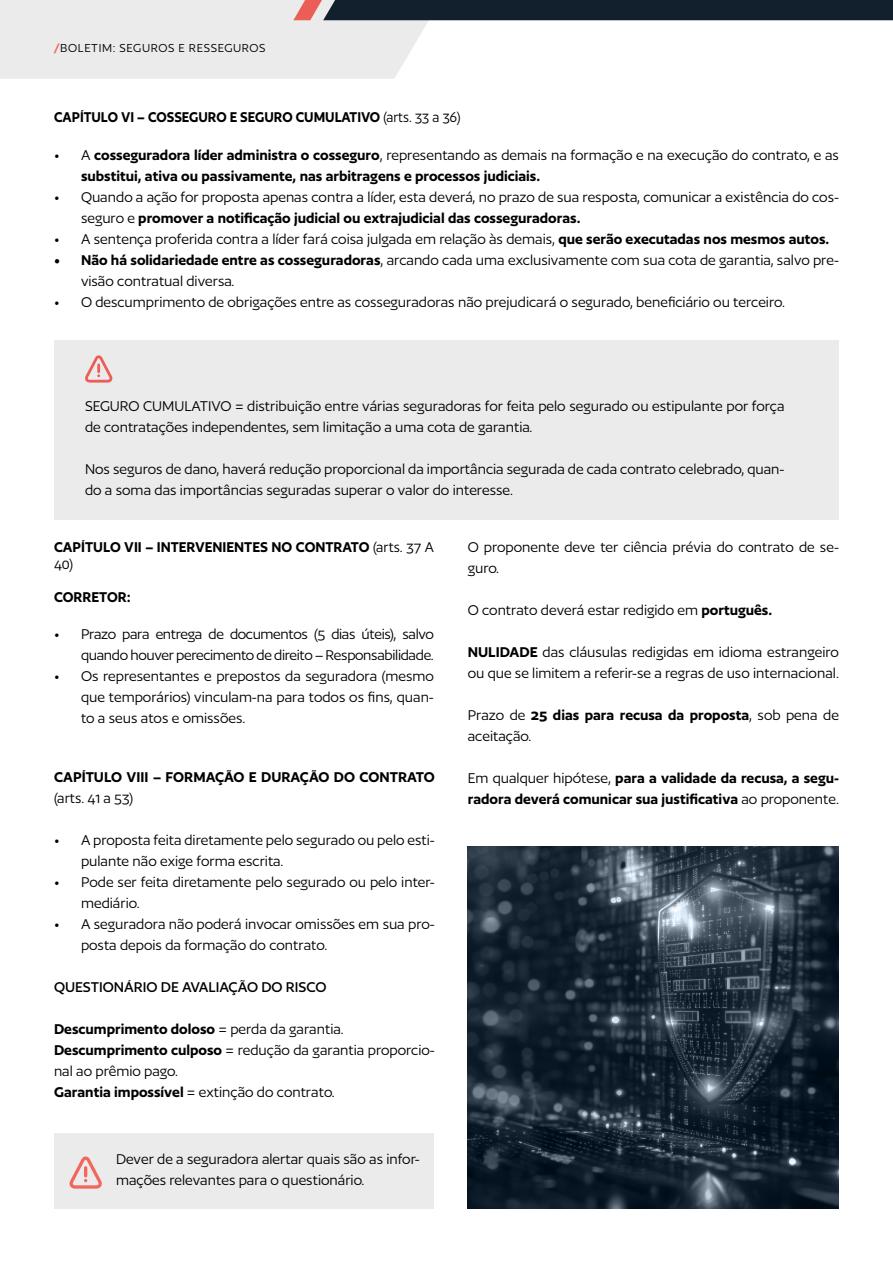
<style>
.page{position:relative;width:893px;height:1263px;background:#fff}
.page>*{position:absolute;margin:0;border:0;box-sizing:border-box;transform-origin:0 0}
.t1{font:16.5px/21px "Author";color:#000}
.t2{font:600 16.5px/21px "Author";color:#000}
.t3{font:16.5px/21px "Author";letter-spacing:-.02em;color:#000;text-align:right}
.t4{font:600 16.5px "Author";color:#000;scale:.93 1}
.t5{font:500 16.5px "Author";color:#000}
.t6{font:13.5px "Author";letter-spacing:.05em;color:#000}
.s1{font-weight:700;color:#f2665e}
.s2{font-weight:400}
.s3{font-weight:600}
</style>
<div class="page">
<svg style="left:0;top:0;width:893px;height:79px"></svg>
<div style="left:54px;top:340px;width:785px;height:180px;background:#ebebeb"></div>
<svg style="left:85px;top:355px;width:28px;height:28px"></svg>
<div style="left:54px;top:1133px;width:380px;height:76px;background:#ebebeb"></div>
<svg style="left:69px;top:1156px;width:33px;height:32px"></svg>
<img style="left:468px;top:846px;width:371px;height:363px">
<p class="t6" style="left:54px;top:42px;width:213px"><span class="s1">/</span>BOLETIM: SEGUROS E RESSEGUROS</p>
<p class="t4" style="left:54px;top:109px;width:439px">CAPÍTULO VI – COSSEGURO E SEGURO CUMULATIVO <span class="s2">(arts. 33 a 36)</span></p>
<p class="t2" style="left:81px;top:144px;width:759px;text-indent:-27px"><span class="s2">• A</span> cosseguradora líder administra o cosseguro<span class="s2">, representando as demais na formação e na execução do contrato, e as </span>substitui, ativa ou passivamente, nas arbitragens e processos judiciais.</p>
<p class="t1" style="left:81px;top:186px;width:759px;text-indent:-27px">• Quando a ação for proposta apenas contra a líder, esta deverá, no prazo de sua resposta, comunicar a existência do cos&shy;seguro e <span class="s3">promover a notificação judicial ou extrajudicial das cosseguradoras.</span></p>
<p class="t1" style="left:54px;top:228px;width:777px">• A sentença proferida contra a líder fará coisa julgada em relação às demais, <span class="s3">que serão executadas nos mesmos autos.</span></p>
<p class="t1" style="left:81px;top:249px;width:759px;text-indent:-27px"><span class="s3">• Não há solidariedade entre as cosseguradoras</span>, arcando cada uma exclusivamente com sua cota de garantia, salvo pre&shy;visão contratual diversa.</p>
<p class="t1" style="left:54px;top:291px;width:732px">• O descumprimento de obrigações entre as cosseguradoras não prejudicará o segurado, beneficiário ou terceiro.</p>
<p class="t1" style="left:85px;top:396px;width:701px">SEGURO CUMULATIVO = distribuição entre várias seguradoras for feita pelo segurado ou estipulante por força de contratações independentes, sem limitação a uma cota de garantia.</p>
<p class="t1" style="left:85px;top:459px;width:701px">Nos seguros de dano, haverá redução proporcional da importância segurada de cada contrato celebrado, quan&shy;do a soma das importâncias seguradas superar o valor do interesse.</p>
<p class="t2" style="left:54px;top:539px;width:381px;line-height:16.5px">CAPÍTULO VII – INTERVENIENTES NO CONTRATO <span class="s2">(arts. 37 A<br>40)</span></p>
<p class="t2" style="left:54px;top:586px;width:78px">CORRETOR:</p>
<p class="t3" style="left:54px;top:624px;width:381px">• Prazo para entrega de documentos (5 dias úteis), salvo quando houver perecimento de direito – Responsabilidade.</p>
<p class="t1" style="left:81px;top:666px;width:354px;text-align:justify;text-indent:-27px">• Os representantes e prepostos da seguradora (mesmo que temporários) vinculam-na para todos os fins, quan&shy;to a seus atos e omissões.</p>
<p class="t2" style="left:54px;top:766px;width:382px">CAPÍTULO VIII – FORMAÇÃO E DURAÇÃO DO CONTRATO</p>
<p class="t1" style="left:54px;top:787px;width:81px">(arts. 41 a 53)</p>
<p class="t1" style="left:81px;top:829px;width:355px;text-indent:-27px">• A proposta feita diretamente pelo segurado ou pelo esti&shy;pulante não exige forma escrita.</p>
<p class="t1" style="left:81px;top:871px;width:355px;text-indent:-27px">• Pode ser feita diretamente pelo segurado ou pelo inter&shy;mediário.</p>
<p class="t1" style="left:81px;top:913px;width:355px;text-indent:-27px">• A seguradora não poderá invocar omissões em sua pro&shy;posta depois da formação do contrato.</p>
<p class="t5" style="left:54px;top:979px;width:274px">QUESTIONÁRIO DE AVALIAÇÃO DO RISCO</p>
<p class="t1" style="left:54px;top:1018px;width:382px"><span class="s3">Descumprimento doloso</span> = perda da garantia.<br><span class="s3">Descumprimento culposo</span> = redução da garantia proporcio&shy;nal ao prêmio pago.<br><span class="s3">Garantia impossível</span> = extinção do contrato.</p>
<p class="t1" style="left:116px;top:1148px;width:305px">Dever de a seguradora alertar quais são as infor&shy;mações relevantes para o questionário.</p>
<p class="t1" style="left:468px;top:537px;width:373px">O proponente deve ter ciência prévia do contrato de se&shy;guro.</p>
<p class="t1" style="left:468px;top:600px;width:306px">O contrato deverá estar redigido em <span class="s3">português.</span></p>
<p class="t1" style="left:468px;top:642px;width:373px"><span class="s3">NULIDADE</span> das cláusulas redigidas em idioma estrangeiro ou que se limitem a referir-se a regras de uso internacional.</p>
<p class="t1" style="left:468px;top:705px;width:373px">Prazo de <span class="s3">25 dias para recusa da proposta</span>, sob pena de aceitação.</p>
<p class="t2" style="left:468px;top:767px;width:373px"><span class="s2">Em qualquer hipótese,</span> para a validade da recusa, a segu&shy;radora deverá comunicar sua justificativa <span class="s2">ao proponente.</span></p>
</div>
